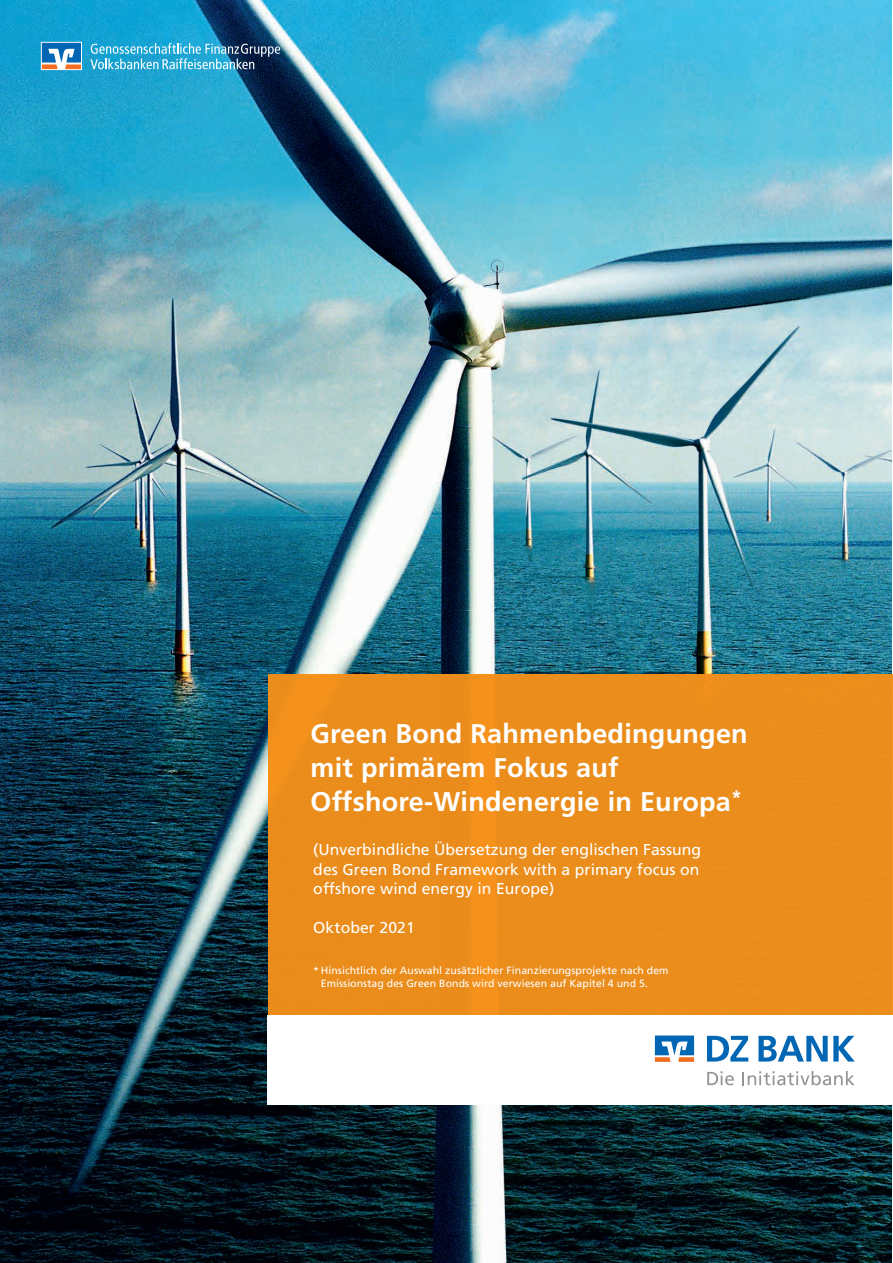
<style>
.page{position:relative;width:893px;height:1263px;background:#fff}
.page>*{position:absolute;margin:0;border:0;box-sizing:border-box;transform-origin:0 0}
.t1{font:700 27px/34.2px "Frutiger LT Std";letter-spacing:.01em;color:#fff}
.t2{font:15.75px/19.5px "Frutiger LT Std";letter-spacing:.005em;color:#fff;text-align:justify}
.t3{font:10.5px/13.5px "Frutiger LT Std";letter-spacing:.005em;color:#fff}
</style>
<div class="page">
<img style="left:0;top:0;width:892px;height:1263px">
<div style="left:268px;top:674px;width:625px;height:342px;background:#ea8d1b"></div>
<div style="left:268px;top:1016px;width:625px;height:89px;background:#fff"></div>
<svg style="left:90px;top:43px;width:190px;height:26px"></svg>
<svg style="left:41px;top:42px;width:41px;height:28px"></svg>
<svg style="left:707px;top:1071px;width:27px;height:14px"></svg>
<svg style="left:742px;top:1071px;width:113px;height:14px"></svg>
<svg style="left:707px;top:1036px;width:41px;height:25px"></svg>
<svg style="left:758px;top:1036px;width:97px;height:25px"></svg>
<svg style="left:655px;top:1035px;width:39px;height:27px"></svg>
<h1 class="t1" style="left:310px;top:717px;width:439px">Green Bond Rahmenbedingungen mit primärem Fokus auf<br>Offshore-Windenergie in Europa<sup>*</sup></h1>
<p class="t2" style="left:313px;top:840px;width:389px">(Unverbindliche Übersetzung der englischen Fassung des Green Bond Framework with a primary focus on offshore wind energy in Europe)</p>
<p class="t2" style="left:313px;top:918px;width:103px">Oktober 2021</p>
<p class="t3" style="left:321px;top:963px;width:349px;text-indent:-7px">* Hinsichtlich der Auswahl zusätzlicher Finanzierungsprojekte nach dem<br>Emissionstag des Green Bonds wird verwiesen auf Kapitel 4 und 5.</p>
</div>
